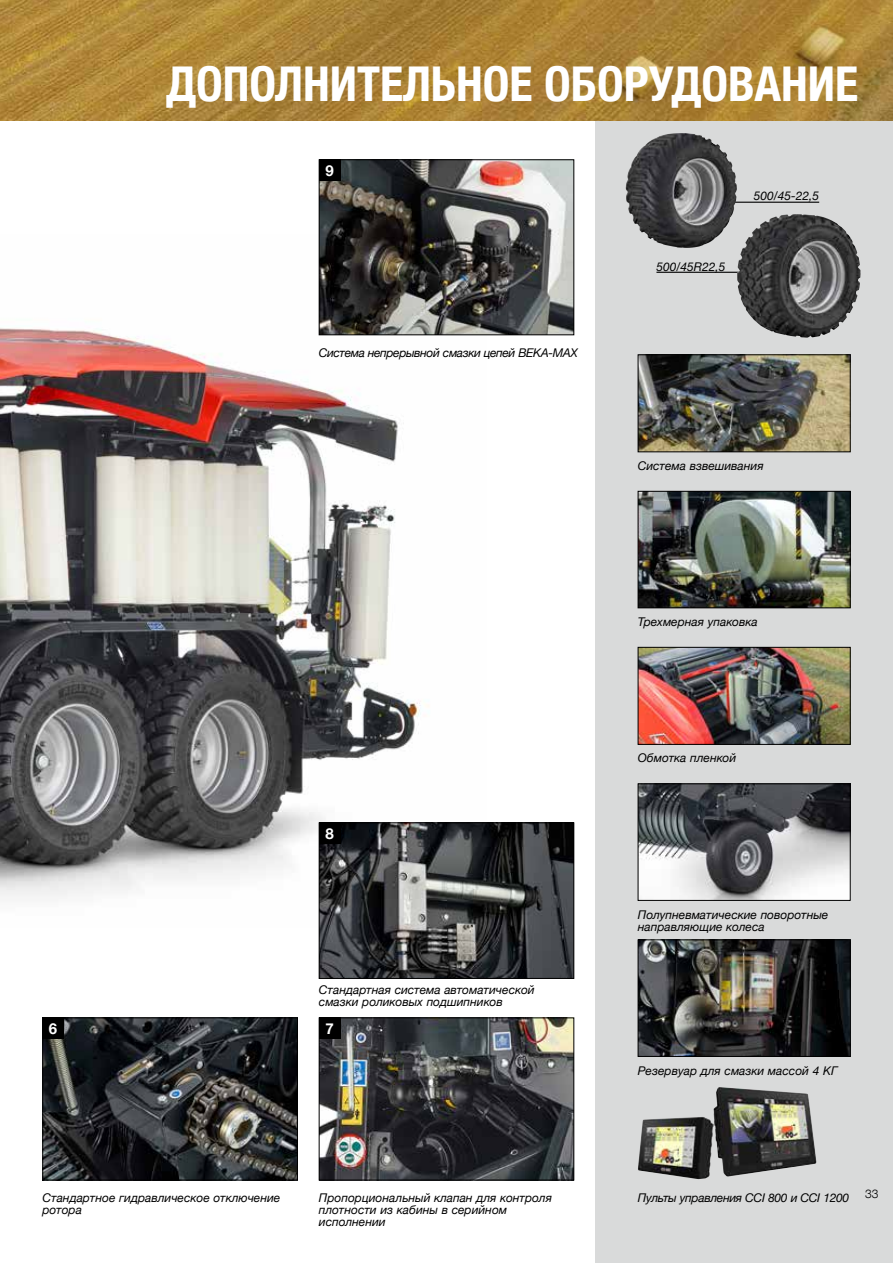
<style>
.page{position:relative;width:893px;height:1263px;background:#fff}
.page>*{position:absolute;margin:0;border:0;box-sizing:border-box;transform-origin:0 0}
.t1{font:700 condensed 48px "Helvetica Neue";color:#fff}
.t2{font:700 15px "Helvetica Neue LT Com";color:#fff}
.t3{font:italic 12px/12px "Helvetica Neue";color:#000}
.t4{font:italic 12px "Helvetica Neue";letter-spacing:-.03em;color:#000}
.t5{font:italic 12px "Helvetica Neue";letter-spacing:-.025em;color:#000}
.t6{font:300 12px "Helvetica Neue LT Com";color:#000}
</style>
<div class="page">
<img style="left:0;top:234px;width:487px;height:694px">
<div style="left:595px;top:115px;width:298px;height:1148px;background:#d9dada"></div>
<img style="left:0;top:0;width:893px;height:121px">
<img style="left:321px;top:162px;width:251px;height:171px">
<div style="left:319px;top:160px;width:255px;height:175px;border:1px solid #000"></div>
<img style="left:321px;top:825px;width:251px;height:152px">
<div style="left:319px;top:823px;width:255px;height:156px;border:1px solid #000"></div>
<div style="left:319px;top:823px;width:21px;height:21px;background:#000"></div>
<div style="left:319px;top:160px;width:21px;height:21px;background:#000"></div>
<img style="left:45px;top:1020px;width:251px;height:158px">
<div style="left:43px;top:1018px;width:255px;height:162px;border:1px solid #000"></div>
<img style="left:321px;top:1020px;width:251px;height:158px">
<div style="left:319px;top:1018px;width:255px;height:162px;border:1px solid #000"></div>
<div style="left:43px;top:1018px;width:21px;height:21px;background:#000"></div>
<div style="left:319px;top:1018px;width:21px;height:21px;background:#000"></div>
<img style="left:640px;top:649px;width:208px;height:94px">
<div style="left:638px;top:647px;width:212px;height:98px;border:1px solid #000"></div>
<img style="left:640px;top:493px;width:208px;height:113px">
<div style="left:638px;top:491px;width:212px;height:117px;border:1px solid #000"></div>
<hr style="left:733px;top:202px;width:86px;height:1px;background:#000">
<hr style="left:656px;top:272px;width:87px;height:1px;background:#000">
<img style="left:625px;top:133px;width:112px;height:115px">
<img style="left:737px;top:214px;width:124px;height:124px">
<img style="left:640px;top:942px;width:208px;height:113px">
<div style="left:638px;top:940px;width:212px;height:117px;border:1px solid #000"></div>
<img style="left:640px;top:786px;width:208px;height:113px">
<div style="left:638px;top:784px;width:212px;height:117px;border:1px solid #000"></div>
<img style="left:640px;top:357px;width:208px;height:93px">
<div style="left:638px;top:355px;width:212px;height:97px;border:1px solid #000"></div>
<img style="left:638px;top:1087px;width:178px;height:92px">
<h1 class="t1" style="left:166px;top:44px;width:693px">ДОПОЛНИТЕЛЬНОЕ ОБОРУДОВАНИЕ</h1>
<p class="t2" style="left:325px;top:161px;width:10px">9</p>
<p class="t4" style="left:319px;top:344px;width:260px">Система непрерывной смазки цепей BEKA-MAX</p>
<p class="t3" style="left:656px;top:261px;width:70px">500/45R22,5</p>
<p class="t3" style="left:754px;top:190px;width:67px">500/45-22,5</p>
<p class="t3" style="left:638px;top:460px;width:127px">Система взвешивания</p>
<p class="t2" style="left:325px;top:824px;width:10px">8</p>
<p class="t3" style="left:319px;top:985px;width:217px">Стандартная система автоматической смазки роликовых подшипников</p>
<p class="t2" style="left:49px;top:1019px;width:10px">6</p>
<p class="t2" style="left:325px;top:1019px;width:10px">7</p>
<p class="t3" style="left:43px;top:1193px;width:239px">Стандартное гидравлическое отключение ротора</p>
<p class="t3" style="left:319px;top:1193px;width:235px">Пропорциональный клапан для контроля плотности из кабины в серийном исполнении</p>
<p class="t3" style="left:638px;top:616px;width:121px">Трехмерная упаковка</p>
<p class="t3" style="left:638px;top:753px;width:100px">Обмотка пленкой</p>
<p class="t3" style="left:638px;top:909px;width:192px">Полупневматические поворотные направляющие колеса</p>
<p class="t3" style="left:638px;top:1065px;width:201px">Резервуар для смазки массой 4 КГ</p>
<p class="t5" style="left:638px;top:1189px;width:213px">Пульты управления CCI 800 и CCI 1200</p>
<p class="t6" style="left:865px;top:1186px;width:15px">33</p>
</div>
